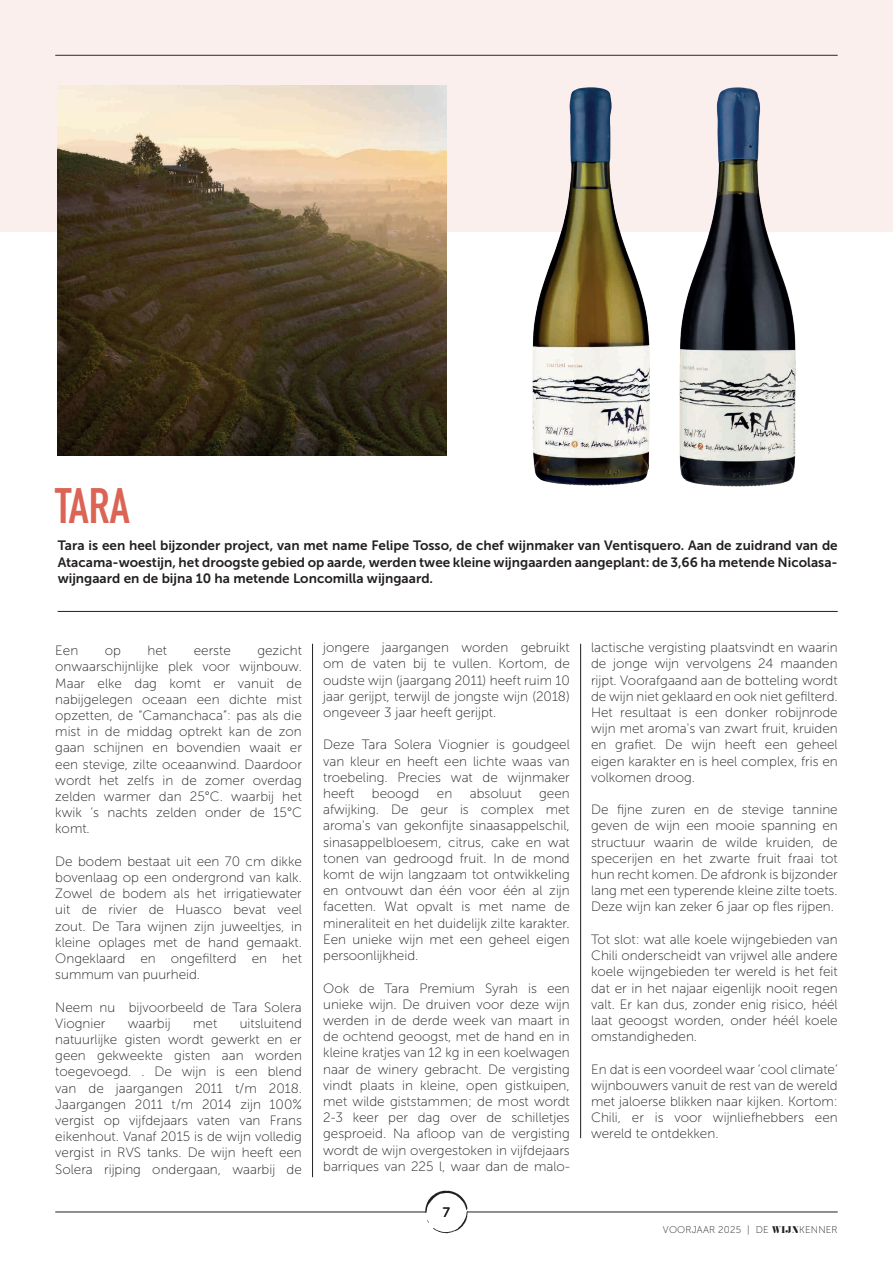
<style>
.page{position:relative;width:893px;height:1263px;background:#fff}
.page>*{position:absolute;margin:0;border:0;box-sizing:border-box;transform-origin:0 0}
.t1{font:700 49.05px "DIN Condensed";color:#db6455}
.t2{font:13.5px/16.2px "Museo Sans 100";color:#231f20;text-align:justify}
.t3{font:13.5px/16.2px "Museo Sans 700";color:#231f20;text-align:justify}
.t4{font:13.5px "Museo Sans 500";color:#231f20}
.t5{font:9.75px "Museo Sans 100";letter-spacing:.02em;color:#231f20}
.s1{font-family:"Pistilli";font-size:8.7px}
</style>
<div class="page">
<svg style="left:425px;top:1190px;width:43px;height:43px"></svg>
<hr style="left:55px;top:1212px;width:371px;height:1px;background:#231f20">
<hr style="left:467px;top:1212px;width:371px;height:1px;background:#231f20">
<div style="left:0;top:0;width:893px;height:231px;background:#fbefee"></div>
<hr style="left:312px;top:644px;width:1px;height:533px;background:#231f20">
<hr style="left:580px;top:644px;width:1px;height:494px;background:#231f20">
<img style="left:518px;top:87px;width:294px;height:400px">
<hr style="left:58px;top:611px;width:780px;height:1px;background:#231f20">
<img style="left:58px;top:85px;width:388px;height:371px">
<h1 class="t1" style="left:55px;top:473px;width:76px">TARA</h1>
<p class="t3" style="left:58px;top:538px;width:782px">Tara is een heel bijzonder project, van met name Felipe Tosso, de chef wijnmaker van Ventisquero. Aan de zuidrand van de Atacama-woestijn, het droogste gebied op aarde, werden twee kleine wijngaarden aangeplant: de 3,66 ha metende Nicolasa&shy;wijngaard en de bijna 10 ha metende Loncomilla wijngaard.</p>
<p class="t2" style="left:55px;top:643px;width:248px;text-indent:202px">gezicht onwaarschijnlijke plek voor wijnbouw.<br>Maar elke dag komt er vanuit de nabijgelegen oceaan een dichte mist opzetten, de “Camanchaca”: pas als die mist in de middag optrekt kan de zon gaan schijnen en bovendien waait er een stevige, zilte oceaanwind. Daardoor wordt het zelfs in de zomer overdag zelden warmer dan 25°C. waarbij het kwik ’s nachts zelden onder de 15°C komt.</p>
<p class="t2" style="left:55px;top:853px;width:248px">De bodem bestaat uit een 70 cm dikke bovenlaag op een ondergrond van kalk.<br>Zowel de bodem als het irrigatiewater uit de rivier de Huasco bevat veel zout. De Tara wijnen zijn juweeltjes, in kleine oplages met de hand gemaakt.<br>Ongeklaard en ongefilterd en het summum van puurheid.</p>
<p class="t2" style="left:55px;top:999px;width:248px">Neem nu bijvoorbeeld de Tara Solera<br>Viognier</p>
<p class="t2" style="left:55px;top:643px;width:25px">Een</p>
<p class="t2" style="left:105px;top:643px;width:18px">op</p>
<p class="t2" style="left:148px;top:643px;width:21px">het</p>
<p class="t2" style="left:194px;top:643px;width:39px">eerste</p>
<p class="t2" style="left:55px;top:1015px;width:248px;text-indent:184px">uitsluitend natuurlijke gisten wordt gewerkt en er geen gekweekte gisten aan worden toegevoegd. . De wijn is een blend van de jaargangen 2011 t/m 2018.<br>Jaargangen 2011 t/m 2014 zijn 100% vergist op vijfdejaars vaten van Frans eikenhout. Vanaf 2015 is de wijn volledig vergist in RVS tanks. De wijn heeft een Solera rijping ondergaan, waarbij de</p>
<p class="t2" style="left:128px;top:1015px;width:44px">waarbij</p>
<p class="t2" style="left:193px;top:1015px;width:26px">met</p>
<p class="t2" style="left:323px;top:640px;width:248px">jongere jaargangen worden gebruikt om de vaten bij te vullen. Kortom, de oudste wijn (jaargang 2011) heeft ruim 10 jaar gerijpt, terwijl de jongste wijn (2018) ongeveer 3 jaar heeft gerijpt.</p>
<p class="t2" style="left:323px;top:737px;width:248px">Deze Tara Solera Viognier is goudgeel van kleur en heeft een lichte waas van troebeling. Precies wat de wijnmaker heeft</p>
<p class="t2" style="left:372px;top:785px;width:49px">beoogd</p>
<p class="t2" style="left:437px;top:785px;width:17px">en</p>
<p class="t2" style="left:470px;top:785px;width:54px">absoluut</p>
<p class="t2" style="left:323px;top:785px;width:248px;text-indent:216px">geen afwijking. De geur is complex met aroma's van gekonfijte sinaasappelschil, sinasappelbloesem, citrus, cake en wat tonen van gedroogd fruit. In de mond komt de wijn langzaam tot ontwikkeling en ontvouwt dan één voor één al zijn facetten. Wat opvalt is met name de mineraliteit en het duidelijk zilte karakter.<br>Een unieke wijn met een geheel eigen persoonlijkheid.</p>
<p class="t2" style="left:323px;top:980px;width:248px">Ook de Tara Premium Syrah is een unieke wijn. De druiven voor deze wijn werden in de derde week van maart in de ochtend geoogst, met de hand en in kleine kratjes van 12 kg in een koelwagen naar de winery gebracht. De vergisting vindt plaats in kleine, open gistkuipen, met wilde giststammen; de most wordt 2-3 keer per dag over de schilletjes gesproeid. Na afloop van de vergisting wordt de wijn overgestoken in vijfdejaars barriques van 225 l, waar dan de malo-</p>
<p class="t4" style="left:443px;top:1205px;width:9px">7</p>
<p class="t2" style="left:591px;top:640px;width:248px">lactische vergisting plaatsvindt en waarin de jonge wijn vervolgens 24 maanden rijpt. Voorafgaand aan de botteling wordt de wijn niet geklaard en ook niet gefilterd.<br>Het resultaat is een donker robijnrode wijn met aroma's van zwart fruit, kruiden en grafiet. De wijn heeft een geheel eigen karakter en is heel complex, fris en volkomen droog.</p>
<p class="t2" style="left:591px;top:802px;width:248px">De fijne zuren en de stevige tannine geven de wijn een mooie spanning en structuur waarin de wilde kruiden, de specerijen en het zwarte fruit fraai tot hun recht komen. De afdronk is bijzonder lang met een typerende kleine zilte toets.<br>Deze wijn kan zeker 6 jaar op fles rijpen.</p>
<p class="t2" style="left:591px;top:931px;width:248px">Tot slot: wat alle koele wijngebieden van Chili onderscheidt van vrijwel alle andere koele wijngebieden ter wereld is het feit dat er in het najaar eigenlijk nooit regen valt. Er kan dus, zonder enig risico, héél laat geoogst worden, onder héél koele omstandigheden.</p>
<p class="t2" style="left:591px;top:1061px;width:248px">En dat is een voordeel waar ‘cool climate’ wijnbouwers vanuit de rest van de wereld met jaloerse blikken naar kijken. Kortom:<br>Chili, er is voor wijnliefhebbers een wereld te ontdekken.</p>
<p class="t5" style="left:663px;top:1225px;width:176px">VOORJAAR 2025 | DE <span class="s1">WIJN</span>KENNER</p>
</div>
